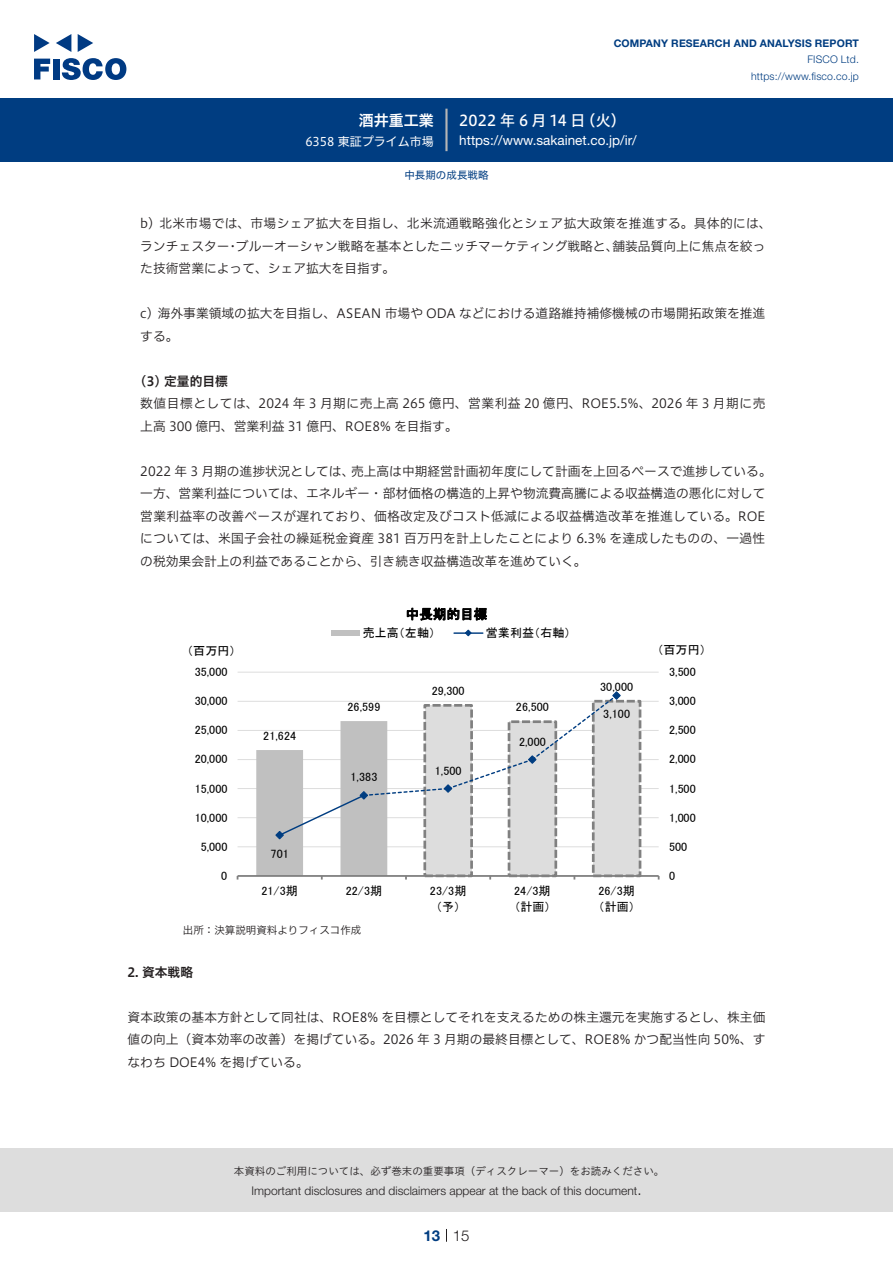
<style>
.page{position:relative;width:893px;height:1263px;background:#fff}
.page>*{position:absolute;margin:0;border:0;box-sizing:border-box;transform-origin:0 0}
.t1{font:15px "Hiragino UD Sans F Std N W5";letter-spacing:.005em;color:#fff}
.t2{font:15px "Hiragino UD Sans F Std N W6";color:#fff}
.t3{font:300 15px "Helvetica Neue LT Std";color:#231f20}
.t4{font:700 15px "Helvetica Neue LT Std";color:#003d81}
.t5{font:13.5px "Helvetica Neue LT Std";color:#fff}
.t6{font:13.5px "MS P Gothic";letter-spacing:.01em;color:#000}
.t7{font:12.75px/22.5px "Hiragino UD Sans F Std N W3";color:#231f20}
.t8{font:12.75px/22.5px "Hiragino UD Sans F Std N W3";letter-spacing:.025em;color:#231f20}
.t9{font:12.75px "Hiragino UD Sans F Std N W6";color:#231f20}
.t10{font:12.15px "MS P Gothic";letter-spacing:.005em;color:#000}
.t11{font:12px/15.6px "MS P Gothic";letter-spacing:.005em;color:#000}
.t12{font:300 12px "Helvetica Neue LT Std";color:#231f20}
.t13{font:12px "Hiragino UD Sans F Std N W4";color:#fff}
.t14{font:10.5px "Hiragino UD Sans Std W3";color:#231f20}
.t15{font:700 10.5px "Helvetica Neue LT Std";letter-spacing:.015em;color:#003d81}
.t16{font:300 10.5px/16.5px "Helvetica Neue LT Std";letter-spacing:.015em;color:#003d81;text-align:right}
.t17{font:10.5px "Hiragino UD Sans F Std N W3";color:#231f20}
.t18{font:10.5px "Hiragino UD Sans F Std N W4";color:#003d81}
</style>
<div class="page">
<div style="left:0;top:1148px;width:893px;height:64px;background:#ddd"></div>
<svg style="left:34px;top:59px;width:16px;height:20px"></svg>
<div style="left:53px;top:59px;width:6px;height:20px;background:#003a83"></div>
<svg style="left:62px;top:58px;width:64px;height:22px"></svg>
<svg style="left:34px;top:34px;width:16px;height:18px"></svg>
<svg style="left:78px;top:34px;width:15px;height:18px"></svg>
<svg style="left:56px;top:34px;width:15px;height:18px"></svg>
<div style="left:0;top:98px;width:893px;height:64px;background:#003d81"></div>
<hr style="left:445px;top:109px;width:3px;height:42px;background:#b5b5b6">
<svg style="left:446px;top:1229px;width:1px;height:13px"></svg>
<hr style="left:238px;top:846px;width:421px;height:1px;background:#ddd">
<hr style="left:238px;top:817px;width:421px;height:1px;background:#ddd">
<hr style="left:238px;top:788px;width:421px;height:1px;background:#ddd">
<hr style="left:238px;top:759px;width:421px;height:1px;background:#ddd">
<hr style="left:238px;top:730px;width:421px;height:1px;background:#ddd">
<hr style="left:238px;top:701px;width:421px;height:1px;background:#ddd">
<hr style="left:238px;top:672px;width:421px;height:1px;background:#ddd">
<div style="left:593px;top:701px;width:47px;height:175px;background:#ddd"></div>
<div style="left:592px;top:700px;width:49px;height:177px;border:3px dashed #808080"></div>
<hr style="left:238px;top:875px;width:421px;height:2px;background:#808080">
<svg style="left:256px;top:691px;width:365px;height:188px"></svg>
<div style="left:331px;top:630px;width:29px;height:6px;background:#c0c0c0"></div>
<hr style="left:454px;top:632px;width:29px;height:2px;background:#003d81">
<svg style="left:464px;top:629px;width:8px;height:8px"></svg>
<p class="t2" style="left:359px;top:109px;width:76px">酒井重工業</p>
<p class="t13" style="left:305px;top:132px;width:130px">6358 東証プライム市場</p>
<p class="t15" style="left:614px;top:37px;width:247px">COMPANY RESEARCH AND ANALYSIS REPORT</p>
<p class="t16" style="left:751px;top:51px;width:109px">FISCO Ltd. https://www.fisco.co j p.</p>
<p class="t1" style="left:581px;top:109px;width:47px">（火(</p>
<p class="t1" style="left:459px;top:109px;width:128px">2022 年 6 月 14 日</p>
<p class="t5" style="left:459px;top:132px;width:179px">https://www.sakainet. c o j p. /i r/</p>
<p class="t18" style="left:404px;top:167px;width:85px">中長期の成長戦略</p>
<p class="t8" style="left:612px;top:211px;width:161px;text-indent:-472px">b) 北米市場では、市場シェア拡大を目指し、北米流通戦略強化とシェア拡大政策を推進する。具体的には、舗装品質向上に焦点を絞っ</p>
<p class="t7" style="left:236px;top:234px;width:384px">ブルーオーシャン戦略を基本としたニッチマーケティング戦略と、</p>
<p class="t7" style="left:140px;top:234px;width:257px">ランチェスター<br>た技術営業によって、シェア拡大を目指す。</p>
<p class="t7" style="left:140px;top:301px;width:627px">)c 海外事業領域の拡大を目指し、ASEAN 市場や ODA などにおける道路維持補修機械の市場開拓政策を推進する。</p>
<p class="t9" style="left:140px;top:371px;width:89px">3( ) 定量的目標</p>
<p class="t7" style="left:140px;top:391px;width:627px">数値目標としては、2024 年 3 月期に売上高 265 億円、営業利益 20 億円、ROE5.5%、2026 年 3 月期に売上高 300 億円、営業利益 31 億円、ROE8% を目指す。</p>
<p class="t7" style="left:351px;top:459px;width:422px">売上高は中期経営計画初年度にして計画を上回るペースで進捗している。</p>
<p class="t7" style="left:226px;top:234px;width:14px">・</p>
<p class="t7" style="left:140px;top:459px;width:627px">2022 年 3 月期の進捗状況としては、<br>一方、営業利益については、エネルギー・部材価格の構造的上昇や物流費高騰による収益構造の悪化に対して営業利益率の改善ペースが遅れており、価格改定及びコスト低減による収益構造改革を推進している。ROEについては、米国子会社の繰延税金資産 381 百万円を計上したことにより 6.3% を達成したものの、一過性の税効果会計上の利益であることから、引き続き収益構造改革を進めていく。</p>
<p class="t6" style="left:406px;top:607px;width:83px">中長期的目標</p>
<p class="t11" style="left:363px;top:625px;width:74px">売上高（左軸）</p>
<p class="t11" style="left:486px;top:625px;width:86px">営業利益（右軸(</p>
<p class="t11" style="left:187px;top:643px;width:50px">（百万円）</p>
<p class="t11" style="left:657px;top:641px;width:50px">（百万円(</p>
<p class="t11" style="left:195px;top:664px;width:34px">35,000</p>
<p class="t11" style="left:669px;top:664px;width:28px">3,500</p>
<p class="t11" style="left:195px;top:693px;width:34px">30,000</p>
<p class="t11" style="left:347px;top:699px;width:34px">26,599</p>
<p class="t11" style="left:432px;top:683px;width:34px">29,300</p>
<p class="t11" style="left:516px;top:699px;width:34px">26,500</p>
<p class="t11" style="left:600px;top:679px;width:34px">30,000</p>
<p class="t11" style="left:603px;top:706px;width:28px">3,100</p>
<p class="t11" style="left:669px;top:693px;width:28px">3,000</p>
<p class="t11" style="left:195px;top:722px;width:34px">25,000</p>
<p class="t11" style="left:263px;top:728px;width:34px">21,624</p>
<p class="t11" style="left:519px;top:733px;width:28px">2,000</p>
<p class="t11" style="left:669px;top:722px;width:28px">2,500</p>
<p class="t11" style="left:195px;top:751px;width:34px">20,000</p>
<p class="t11" style="left:195px;top:780px;width:34px">15,000</p>
<p class="t11" style="left:351px;top:769px;width:28px">1,383</p>
<p class="t11" style="left:435px;top:762px;width:28px">1,500</p>
<p class="t11" style="left:669px;top:751px;width:28px">2,000</p>
<p class="t11" style="left:669px;top:780px;width:28px">1,500</p>
<p class="t11" style="left:195px;top:810px;width:34px">10,000</p>
<p class="t11" style="left:669px;top:810px;width:28px">1,000</p>
<p class="t10" style="left:201px;top:840px;width:28px">5,000</p>
<p class="t10" style="left:271px;top:847px;width:20px">701</p>
<p class="t10" style="left:669px;top:840px;width:20px">500</p>
<p class="t11" style="left:221px;top:868px;width:8px">0</p>
<p class="t11" style="left:669px;top:868px;width:8px">0</p>
<p class="t11" style="left:261px;top:883px;width:38px">21/3期</p>
<p class="t11" style="left:346px;top:883px;width:38px">22/3期</p>
<p class="t11" style="left:430px;top:883px;width:38px">23/3期</p>
<p class="t11" style="left:436px;top:899px;width:26px">予（ (</p>
<p class="t11" style="left:514px;top:883px;width:38px">24/3期（計画(</p>
<p class="t11" style="left:598px;top:883px;width:38px">26/3期（計画(</p>
<p class="t17" style="left:183px;top:922px;width:180px">出所：決算説明資料よりフィスコ作成</p>
<p class="t9" style="left:128px;top:962px;width:67px">2. 資本戦略</p>
<p class="t7" style="left:128px;top:1005px;width:639px;text-align:justify">資本政策の基本方針として同社は、ROE8% を目標としてそれを支えるための株主還元を実施するとし、株主価値の向上（資本効率の改善）を掲げている。2026 年 3 月期の最終目標として、ROE8% かつ配当性向 50%、すなわち DOE4% を掲げている。</p>
<p class="t14" style="left:234px;top:1163px;width:432px">本資料のご利用については、必ず巻末の重要事項（ディスクレーマー）をお読みください。</p>
<p class="t3" style="left:637px;top:1180px;width:6px">.</p>
<p class="t12" style="left:251px;top:1183px;width:387px">Important disclosures and disclaimers appear at the back of this document</p>
<p class="t4" style="left:423px;top:1226px;width:18px">13</p>
<p class="t3" style="left:453px;top:1226px;width:18px">15</p>
</div>
